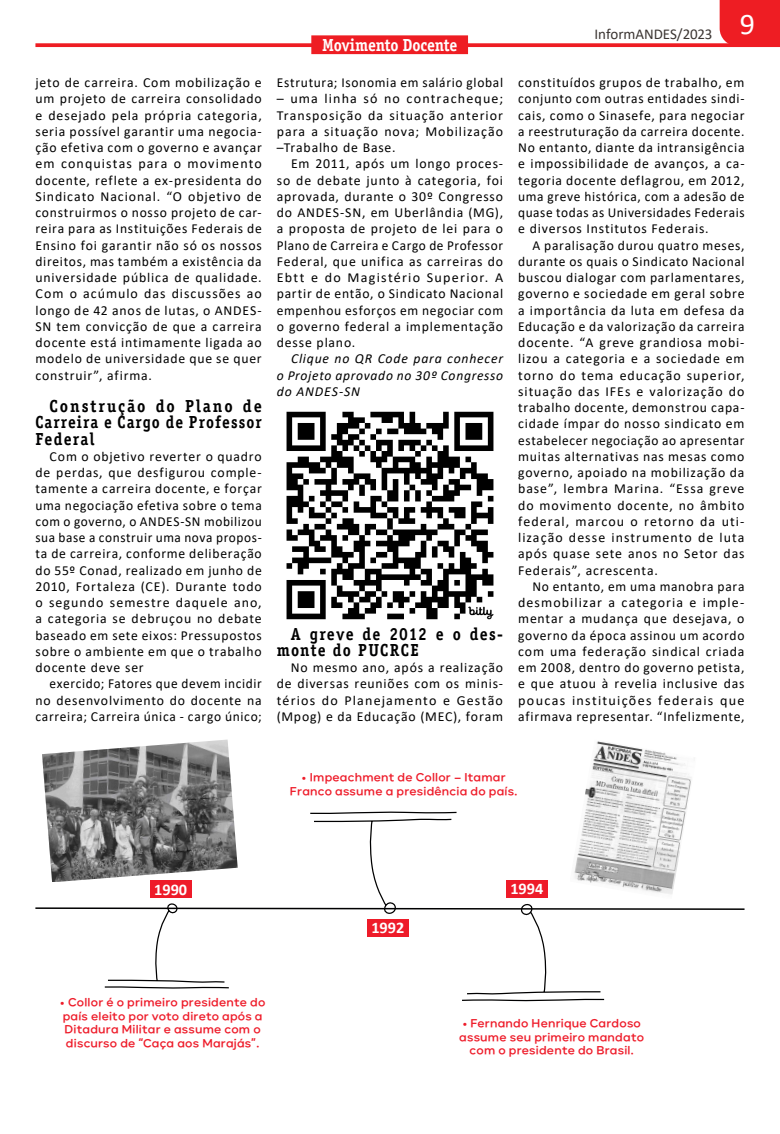
<style>
.page{position:relative;width:780px;height:1134px;background:#fff}
.page>*{position:absolute;margin:0;border:0;box-sizing:border-box;transform-origin:0 0}
.t1{font:30px "Calibri";color:#fff}
.MATERIA{font:700 17.5px/16.2px "Officina Serif Std";letter-spacing:.08em;color:#000001;text-align:justify;scale:.92 1}
.MATERIA-2{font:700 17.5px/16.2px "Officina Serif Std";letter-spacing:.08em;color:#000001;scale:.9 1}
.EDITORIA{font:700 17.5px "Officina Serif Std";letter-spacing:-.015em;color:#fff;scale:.9 1}
.t2{font:700 16.25px "Calibri";color:#fff}
.t3{font:15px "Calibri";letter-spacing:-.005em;color:#3b3532}
.MATERIA-3{font:13.75px/16.2px "Calibri";letter-spacing:.06em;color:#000001;text-align:justify}
.MATERIA-4{font:italic 13.75px/16.2px "Calibri";letter-spacing:.055em;color:#000001;text-align:justify}
.t4{font:600 11.25px/13.5px "Carmen Sans";letter-spacing:.02em;color:#ee1b29;text-align:center}
</style>
<div class="page">
<svg style="left:35px;top:43px;width:745px;height:4px;background:#ee2c32"></svg>
<div style="left:719px;top:0;width:61px;height:46px;background:#ee1d23"></div>
<div style="left:311px;top:35px;width:157px;height:19px;background:#ee1d23"></div>
<img style="left:286px;top:411px;width:208px;height:209px">
<img style="left:42px;top:739px;width:192px;height:72px">
<svg style="left:35px;top:811px;width:710px;height:191px"></svg>
<div style="left:506px;top:880px;width:41px;height:17px;background:#ee1b29"></div>
<img style="left:569px;top:741px;width:127px;height:158px">
<p class="MATERIA-3" style="left:35px;top:74px;width:228px">jeto de carreira. Com mobilização e um projeto de carreira consolidado e desejado pela própria categoria, seria possível garantir uma negocia&shy;ção efetiva com o governo e avançar em conquistas para o movimento docente, reflete a ex-presidenta do Sindicato Nacional. “O objetivo de construirmos o nosso projeto de car&shy;reira para as Instituições Federais de Ensino foi garantir não só os nossos direitos, mas também a existência da universidade pública de qualidade.<br>Com o acúmulo das discussões ao longo de 42 anos de lutas, o ANDES-SN tem convicção de que a carreira docente está intimamente ligada ao modelo de universidade que se quer construir”, afirma.</p>
<p class="MATERIA" style="left:35px;top:398px;width:248px;text-indent:14px">Construção do Plano de Carreira e Cargo de Professor Federal</p>
<p class="MATERIA-3" style="left:35px;top:448px;width:228px;text-indent:14px">Com o objetivo reverter o quadro de perdas, que desfigurou comple&shy;tamente a carreira docente, e forçar uma negociação efetiva sobre o tema com o governo, o ANDES-SN mobilizou sua base a construir uma nova propos&shy;ta de carreira, conforme deliberação do 55º Conad, realizado em junho de 2010, Fortaleza (CE). Durante todo o segundo semestre daquele ano, a categoria se debruçou no debate baseado em sete eixos: Pressupostos sobre o ambiente em que o trabalho docente deve ser</p>
<p class="MATERIA-3" style="left:35px;top:675px;width:228px;text-indent:14px">exercido; Fatores que devem incidir no desenvolvimento do docente na carreira; Carreira única - cargo único;</p>
<p class="EDITORIA" style="left:322px;top:34px;width:152px">Movimento Docente</p>
<p class="MATERIA-3" style="left:277px;top:74px;width:228px">Estrutura; Isonomia em salário global</p>
<p class="MATERIA-3" style="left:277px;top:90px;width:228px">– uma linha só no contracheque; Transposição da situação anterior para a situação nova; Mobilização –Trabalho de Base.</p>
<p class="MATERIA-3" style="left:277px;top:155px;width:228px;text-indent:14px">Em 2011, após um longo proces&shy;so de debate junto à categoria, foi aprovada, durante o 30º Congresso do ANDES-SN, em Uberlândia (MG), a proposta de projeto de lei para o Plano de Carreira e Cargo de Professor Federal, que unifica as carreiras do Ebtt e do Magistério Superior. A partir de então, o Sindicato Nacional empenhou esforços em negociar com o governo federal a implementação desse plano.</p>
<p class="MATERIA-4" style="left:277px;top:350px;width:228px;text-indent:14px">Clique no QR Code para conhecer o Projeto aprovado no 30º Congresso do ANDES-SN</p>
<p class="MATERIA-2" style="left:277px;top:625px;width:253px;text-indent:14px">A greve de 2012 e o des&shy;monte do PUCRCE</p>
<p class="MATERIA-3" style="left:277px;top:659px;width:228px;text-indent:14px">No mesmo ano, após a realização de diversas reuniões com os minis&shy;térios do Planejamento e Gestão (Mpog) e da Educação (MEC), foram</p>
<p class="t3" style="left:594px;top:24px;width:119px">InformANDES/2023</p>
<p class="t1" style="left:740px;top:4px;width:17px">9</p>
<p class="MATERIA-3" style="left:518px;top:74px;width:228px">constituídos grupos de trabalho, em conjunto com outras entidades sindi&shy;cais, como o Sinasefe, para negociar a reestruturação da carreira docente.<br>No entanto, diante da intransigência e impossibilidade de avanços, a ca&shy;tegoria docente deflagrou, em 2012, uma greve histórica, com a adesão de quase todas as Universidades Federais e diversos Institutos Federais.</p>
<p class="MATERIA-3" style="left:518px;top:237px;width:228px;text-indent:14px">A paralisação durou quatro meses, durante os quais o Sindicato Nacional buscou dialogar com parlamentares, governo e sociedade em geral sobre a importância da luta em defesa da Educação e da valorização da carreira docente. “A greve grandiosa mobi&shy;lizou a categoria e a sociedade em torno do tema educação superior, situação das IFEs e valorização do trabalho docente, demonstrou capa&shy;cidade ímpar do nosso sindicato em estabelecer negociação ao apresentar muitas alternativas nas mesas como governo, apoiado na mobilização da base”, lembra Marina. “Essa greve do movimento docente, no âmbito federal, marcou o retorno da uti&shy;lização desse instrumento de luta após quase sete anos no Setor das Federais”, acrescenta.</p>
<p class="MATERIA-3" style="left:518px;top:578px;width:228px;text-indent:14px">No entanto, em uma manobra para desmobilizar a categoria e imple&shy;mentar a mudança que desejava, o governo da época assinou um acordo com uma federação sindical criada em 2008, dentro do governo petista, e que atuou à revelia inclusive das poucas instituições federais que afirmava representar. “Infelizmente,</p>
<p class="t4" style="left:290px;top:771px;width:229px">• Impeachment de Collor – Itamar<br>Franco assume a presidência do país.</p>
<p class="t2" style="left:154px;top:878px;width:34px">1990</p>
<p class="t4" style="left:60px;top:996px;width:207px;text-align:left">• Collor é o primeiro presidente do país eleito por voto direto após a<br>Ditadura Militar e assume com o discurso de “Caça aos Marajás”.</p>
<p class="t2" style="left:371px;top:916px;width:34px">1992</p>
<p class="t2" style="left:510px;top:877px;width:34px">1994</p>
<p class="t4" style="left:459px;top:1017px;width:186px">• Fernando Henrique Cardoso assume seu primeiro mandato com o presidente do Brasil.</p>
</div>
